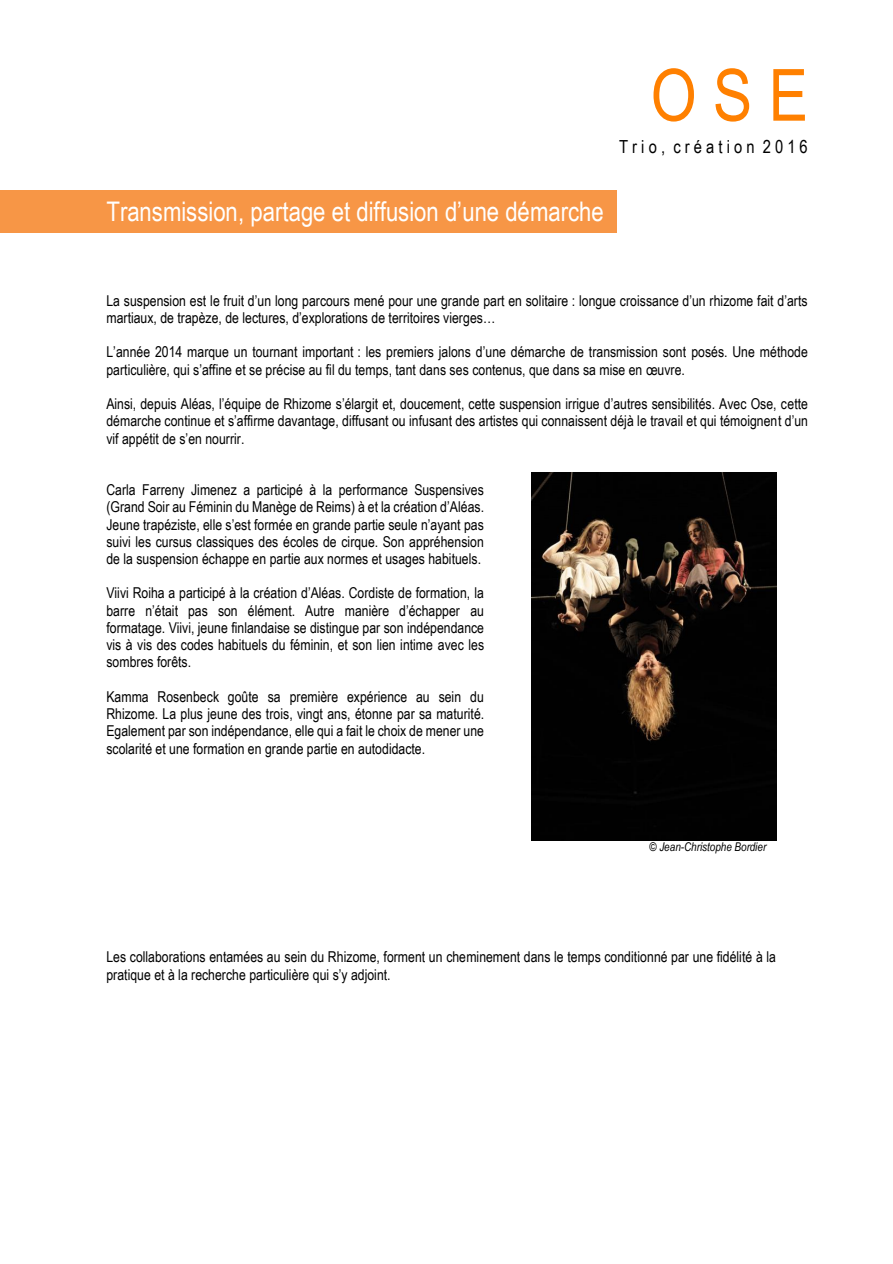
<style>
.page{position:relative;width:893px;height:1264px;background:#fff}
.page>*{position:absolute;margin:0;border:0;box-sizing:border-box;transform-origin:0 0}
.t1{font:72px "Arial Narrow";color:#ff8000}
.t2{font:27px "Arial Narrow";color:#fff}
.t3{font:18px "Arial Narrow";color:#000}
.t4{font:15px/17.2px "Arial Narrow";color:#000;text-align:justify}
.t5{font:italic 12px "Arial Narrow";color:#000}
</style>
<div class="page">
<div style="left:0;top:190px;width:617px;height:42px;background:#f79646"></div>
<img style="left:531px;top:472px;width:245px;height:368px">
<h1 class="t1" style="left:650px;top:53px;width:159px">OSE</h1>
<p class="t3" style="left:619px;top:136px;width:190px">T r i o , c r é a t i o n 2 0 1 6</p>
<h2 class="t2" style="left:106px;top:196px;width:499px">Transmission, partage et diffusion d’une démarche</h2>
<p class="t4" style="left:106px;top:291px;width:702px">La suspension est le fruit d’un long parcours mené pour une grande part en solitaire : longue croissance d’un rhizome fait d’arts martiaux, de trapèze, de lectures, d’explorations de territoires vierges…</p>
<p class="t4" style="left:106px;top:343px;width:702px">L’année 2014 marque un tournant important : les premiers jalons d’une démarche de transmission sont posés. Une méthode particulière, qui s’affine et se précise au fil du temps, tant dans ses contenus, que dans sa mise en œuvre.</p>
<p class="t4" style="left:106px;top:395px;width:703px">Ainsi, depuis Aléas, l’équipe de Rhizome s’élargit et, doucement, cette suspension irrigue d’autres sensibilités. Avec Ose, cette démarche continue et s’affirme davantage, diffusant ou infusant des artistes qui connaissent déjà le travail et qui témoignent d’un vif appétit de s’en nourrir.</p>
<p class="t4" style="left:106px;top:481px;width:379px">Carla Farreny Jimenez a participé à la performance Suspensives (Grand Soir au Féminin du Manège de Reims) à et la création d’Aléas.<br>Jeune trapéziste, elle s’est formée en grande partie seule n’ayant pas suivi les cursus classiques des écoles de cirque. Son appréhension de la suspension échappe en partie aux normes et usages habituels.</p>
<p class="t4" style="left:106px;top:584px;width:379px">Viivi Roiha a participé à la création d’Aléas. Cordiste de formation, la barre n’était pas son élément. Autre manière d’échapper au formatage. Viivi, jeune finlandaise se distingue par son indépendance vis à vis des codes habituels du féminin, et son lien intime avec les sombres forêts.</p>
<p class="t4" style="left:106px;top:687px;width:379px">Kamma Rosenbeck goûte sa première expérience au sein du Rhizome. La plus jeune des trois, vingt ans, étonne par sa maturité.<br>Egalement par son indépendance, elle qui a fait le choix de mener une scolarité et une formation en grande partie en autodidacte.</p>
<p class="t5" style="left:649px;top:839px;width:118px">© Jean-Christophe Bordier</p>
<p class="t4" style="left:106px;top:948px;width:671px">Les collaborations entamées au sein du Rhizome, forment un cheminement dans le temps conditionné par une fidélité à la pratique et à la recherche particulière qui s’y adjoint.</p>
</div>
